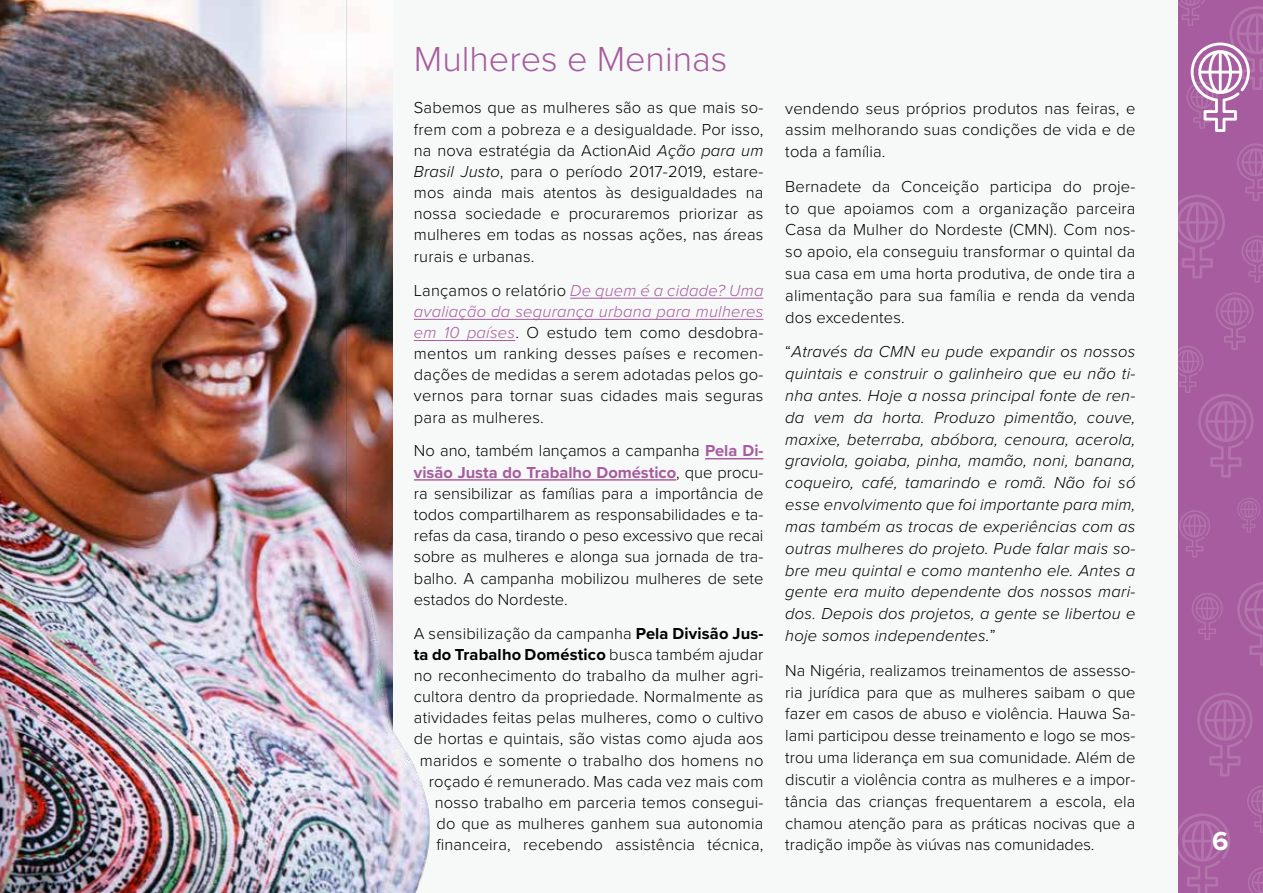
<style>
.page{position:relative;width:1263px;height:893px;background:#f7f8f8}
.page>*{position:absolute;margin:0;border:0;box-sizing:border-box;transform-origin:0 0}
.t1{font:300 36px "Proxima Nova";color:#a65c9e}
.t2{font:700 27px "Proxima Nova";color:#fff}
.t3{font:300 16.5px/21.1px "Proxima Nova";letter-spacing:.01em;color:#000;text-align:justify}
.t4{font:italic 300 16.5px/21.9px "Proxima Nova";letter-spacing:.015em;color:#000;text-align:justify}
.s1{font-style:italic}
.s2{font-style:italic;color:#a65c9e}
.s3{font-weight:700;color:#a65c9e}
.s4{font-weight:700}
.s5{font-style:normal}
</style>
<div class="page">
<div style="left:1178px;top:0;width:85px;height:893px;background:#a65c9e"></div>
<svg style="left:1178px;top:195px;width:47px;height:83px"></svg>
<svg style="left:1237px;top:582px;width:26px;height:84px"></svg>
<svg style="left:1197px;top:693px;width:55px;height:83px"></svg>
<svg style="left:1178px;top:813px;width:52px;height:80px"></svg>
<svg style="left:1242px;top:235px;width:21px;height:48px"></svg>
<svg style="left:1178px;top:292px;width:75px;height:186px"></svg>
<svg style="left:1237px;top:143px;width:26px;height:58px"></svg>
<svg style="left:1179px;top:510px;width:31px;height:47px"></svg>
<svg style="left:1192px;top:593px;width:31px;height:47px"></svg>
<svg style="left:1247px;top:786px;width:16px;height:47px"></svg>
<svg style="left:1248px;top:867px;width:15px;height:26px"></svg>
<svg style="left:1237px;top:498px;width:23px;height:35px"></svg>
<svg style="left:1178px;top:0;width:85px;height:132px"></svg>
<hr style="left:570px;top:298px;width:193px;height:1px;background:#a65c9e">
<hr style="left:414px;top:319px;width:349px;height:1px;background:#a65c9e">
<hr style="left:414px;top:340px;width:101px;height:1px;background:#a65c9e">
<hr style="left:705px;top:458px;width:58px;height:1px;background:#a65c9e">
<hr style="left:414px;top:479px;width:262px;height:2px;background:#a65c9e">
<img style="left:0;top:0;width:444px;height:893px">
<h1 class="t1" style="left:414px;top:32px;width:315px">Mulheres e Meninas</h1>
<p class="t3" style="left:414px;top:96px;width:351px">Sabemos que as mulheres são as que mais so&shy;frem com a pobreza e a desigualdade. Por isso, na nova estratégia da ActionAid <span class="s1">Ação para um Brasil Justo</span>, para o período 2017-2019, estare&shy;mos ainda mais atentos às desigualdades na nossa sociedade e procuraremos priorizar as mulheres em todas as nossas ações, nas áreas rurais e urbanas.</p>
<p class="t3" style="left:414px;top:279px;width:351px">Lançamos o relatório <span class="s2">De quem é a cidade? Uma avaliação da segurança urbana para mulheres em 10 países</span>. O estudo tem como desdobra&shy;mentos um ranking desses países e recomen&shy;dações de medidas a serem adotadas pelos go&shy;vernos para tornar suas cidades mais seguras para as mulheres.</p>
<p class="t3" style="left:414px;top:439px;width:351px">No ano, também lançamos a campanha <span class="s3">Pela Di&shy;visão Justa do Trabalho Doméstico</span>, que procu&shy;ra sensibilizar as famílias para a importância de todos compartilharem as responsabilidades e ta&shy;refas da casa, tirando o peso excessivo que recai sobre as mulheres e alonga sua jornada de tra&shy;balho. A campanha mobilizou mulheres de sete estados do Nordeste.</p>
<p class="t3" style="left:414px;top:622px;width:351px;text-align:right">A sensibilização da campanha <span class="s4">Pela Divisão Jus&shy;ta do Trabalho Doméstico</span> busca também ajudar no reconhecimento do trabalho da mulher agri&shy;cultora dentro da propriedade. Normalmente as atividades feitas pelas mulheres, como o cultivo de hortas e quintais, são vistas como ajuda aos maridos e somente o trabalho dos homens no roçado é remunerado. Mas cada vez mais com nosso trabalho em parceria temos consegui&shy;do que as mulheres ganhem sua autonomia financeira, recebendo assistência técnica,</p>
<p class="t3" style="left:785px;top:96px;width:352px;line-height:21.9px">vendendo seus próprios produtos nas feiras, e assim melhorando suas condições de vida e de toda a família.</p>
<p class="t3" style="left:785px;top:174px;width:352px;line-height:21.9px">Bernadete da Conceição participa do proje&shy;to que apoiamos com a organização parceira Casa da Mulher do Nordeste (CMN). Com nos&shy;so apoio, ela conseguiu transformar o quintal da sua casa em uma horta produtiva, de onde tira a alimentação para sua família e renda da venda dos excedentes.</p>
<p class="t4" style="left:785px;top:340px;width:352px"><span class="s5">“</span>Através da CMN eu pude expandir os nossos quintais e construir o galinheiro que eu não ti&shy;nha antes. Hoje a nossa principal fonte de ren&shy;da vem da horta. Produzo pimentão, couve, maxixe, beterraba, abóbora, cenoura, acerola, graviola, goiaba, pinha, mamão, noni, banana, coqueiro, café, tamarindo e romã. Não foi só esse envolvimento que foi importante para mim, mas também as trocas de experiências com as outras mulheres do projeto. Pude falar mais so&shy;bre meu quintal e como mantenho ele. Antes a gente era muito dependente dos nossos mari&shy;dos. Depois dos projetos, a gente se libertou e hoje somos independentes.<span class="s5">”</span></p>
<p class="t3" style="left:785px;top:658px;width:352px;line-height:21.9px">Na Nigéria, realizamos treinamentos de assesso&shy;ria jurídica para que as mulheres saibam o que fazer em casos de abuso e violência. Hauwa Sa&shy;lami participou desse treinamento e logo se mos&shy;trou uma liderança em sua comunidade. Além de discutir a violência contra as mulheres e a impor&shy;tância das crianças frequentarem a escola, ela chamou atenção para as práticas nocivas que a tradição impõe às viúvas nas comunidades.</p>
<h2 class="t2" style="left:1212px;top:821px;width:18px">6</h2>
</div>
